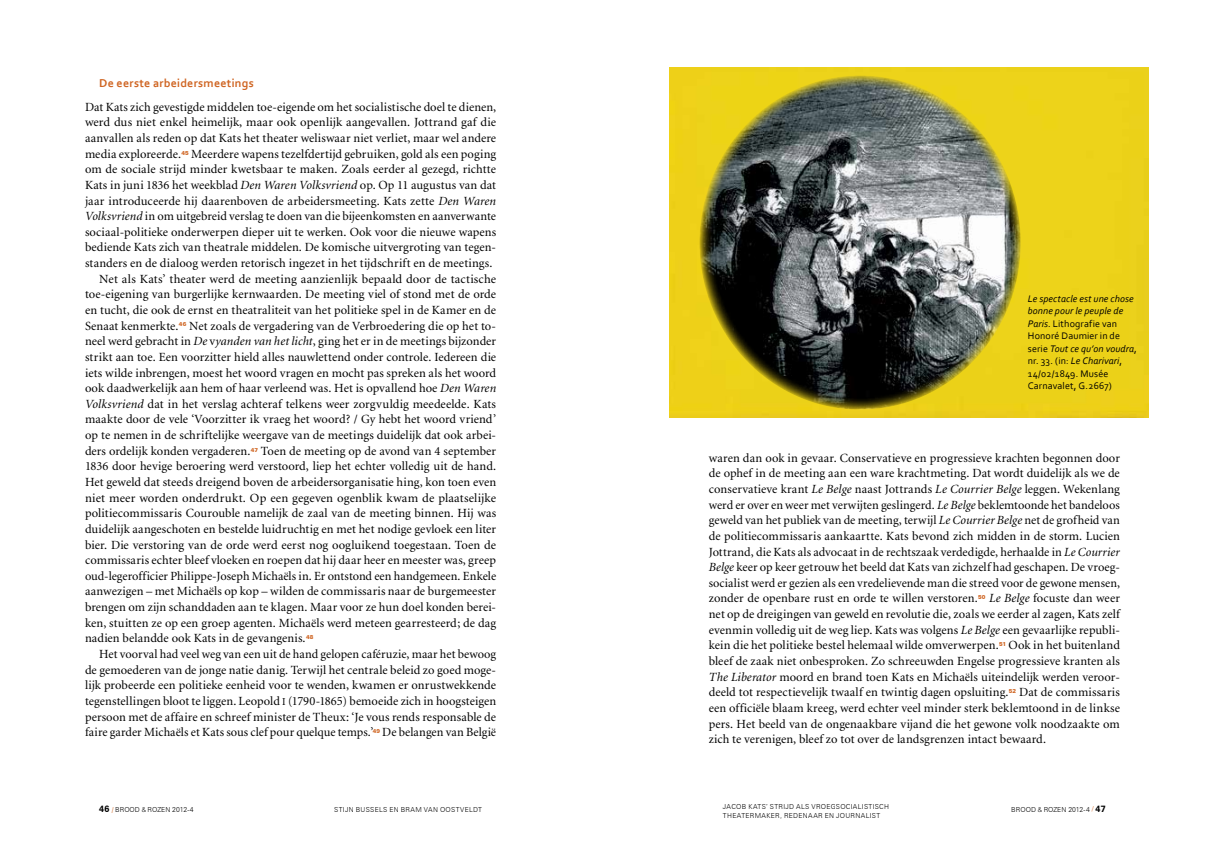
<style>
.page{position:relative;width:1205px;height:851px;background:#fff}
.page>*{position:absolute;margin:0;border:0;box-sizing:border-box;transform-origin:0 0}
.t1{font:12.5px/15.6px "Minion";letter-spacing:.005em;color:#000;text-align:justify}
.t2{font:700 12px "Corbel";color:#cf6421}
.t3{font:10px/12.5px "Corbel";letter-spacing:.015em;color:#000}
.t4{font:300 6.88px "Zurich BT";letter-spacing:.04em;color:#000}
.t5{font:300 6.88px "Zurich BT";color:#000}
.t6{font:900 5.5px "Zurich BT";letter-spacing:.035em;color:#cf6421}
.s1{font-style:italic}
.s2{font-family:"Minion Regular SC850";font-size:10.62px}
.s3{font-weight:700;font-size:9px}
.s4{font-family:"Candara";font-weight:400;color:#cf6421}
.s5{font-family:"Futura BT"}
.s6{font-weight:400;color:#cf6421}
</style>
<div class="page">
<div style="left:670px;top:67px;width:478px;height:350px;background:#edd11a"></div>
<img style="left:699px;top:75px;width:321px;height:334px">
<p class="t2" style="left:99px;top:75px;width:156px">De eerste arbeidersmeetings</p>
<p class="t1" style="left:85px;top:99px;width:413px">Dat Kats zich gevestigde middelen toe-eigende om het socialistische doel te dienen, werd dus niet enkel heimelijk, maar ook openlijk aangevallen. Jottrand gaf die aanvallen als reden op dat Kats het theater weliswaar niet verliet, maar wel andere media exploreerde.</p>
<p class="t6" style="left:181px;top:149px;width:9px">45</p>
<p class="t1" style="left:191px;top:146px;width:306px">Meerdere wapens tezelfdertijd gebruiken, gold als een poging</p>
<p class="t1" style="left:85px;top:162px;width:412px">om de sociale strijd minder kwetsbaar te maken. Zoals eerder al gezegd, richtte</p>
<p class="t1" style="left:85px;top:177px;width:413px">Kats in juni 1836 het weekblad <span class="s1">Den Waren Volksvriend</span> op. Op 11 augustus van dat</p>
<p class="t1" style="left:85px;top:193px;width:413px">jaar introduceerde hij daarenboven de arbeidersmeeting. Kats zette <span class="s1">Den Waren</span></p>
<p class="t1" style="left:85px;top:209px;width:413px"><span class="s1">Volksvriend</span> in om uitgebreid verslag te doen van die bijeenkomsten en aanverwante</p>
<p class="t1" style="left:85px;top:224px;width:413px">sociaal-politieke onderwerpen dieper uit te werken. Ook voor die nieuwe wapens</p>
<p class="t1" style="left:85px;top:240px;width:413px">bediende Kats zich van theatrale middelen. De komische uitvergroting van tegen-</p>
<p class="t1" style="left:85px;top:256px;width:409px">standers en de dialoog werden retorisch ingezet in het tijdschrift en de meetings.</p>
<p class="t1" style="left:99px;top:271px;width:398px">Net als Kats’ theater werd de meeting aanzienlijk bepaald door de tactische</p>
<p class="t1" style="left:85px;top:287px;width:413px">toe-eigening van burgerlijke kernwaarden. De meeting viel of stond met de orde</p>
<p class="t1" style="left:85px;top:302px;width:413px">en tucht, die ook de ernst en theatraliteit van het politieke spel in de Kamer en de</p>
<p class="t1" style="left:85px;top:318px;width:95px">Senaat kenmerkte.</p>
<p class="t6" style="left:179px;top:321px;width:9px">46</p>
<p class="t1" style="left:85px;top:318px;width:413px;text-indent:104px">Net zoals de vergadering van de Verbroedering die op het to&shy;neel werd gebracht in <span class="s1">De</span> v<span class="s1">yanden van het licht</span>, ging het er in de meetings bijzonder strikt aan toe. Een voorzitter hield alles nauwlettend onder controle. Iedereen die iets wilde inbrengen, moest het woord vragen en mocht pas spreken als het woord ook daadwerkelijk aan hem of haar verleend was. Het is opvallend hoe <span class="s1">Den Waren Volksvriend</span> dat in het verslag achteraf telkens weer zorgvuldig meedeelde. Kats maakte door de vele ‘Voorzitter ik vraeg het woord? / Gy hebt het woord vriend’ op te nemen in de schriftelijke weergave van de meetings duidelijk dat ook arbei&shy;ders ordelijk konden vergaderen.</p>
<p class="t1" style="left:85px;top:443px;width:413px;text-indent:176px">Toen de meeting op de avond van 4 september 1836 door hevige beroering werd verstoord, liep het echter volledig uit de hand.<br>Het geweld dat steeds dreigend boven de arbeidersorganisatie hing, kon toen even niet meer worden onderdrukt. Op een gegeven ogenblik kwam de plaatselijke politiecommissaris Courouble namelijk de zaal van de meeting binnen. Hij was duidelijk aangeschoten en bestelde luidruchtig en met het nodige gevloek een liter bier. Die verstoring van de orde werd eerst nog oogluikend toegestaan. Toen de commissaris echter bleef vloeken en roepen dat hij daar heer en meester was, greep oud-legerofficier Philippe-Joseph Michaëls in. Er ontstond een handgemeen. Enkele aanwezigen – met Michaëls op kop – wilden de commissaris naar de burgemeester brengen om zijn schanddaden aan te klagen. Maar voor ze hun doel konden berei&shy;ken, stuitten ze op een groep agenten. Michaëls werd meteen gearresteerd; de dag nadien belandde ook Kats in de gevangenis.</p>
<p class="t6" style="left:251px;top:446px;width:9px">47</p>
<p class="t6" style="left:306px;top:633px;width:9px">48</p>
<p class="t1" style="left:85px;top:646px;width:413px;text-indent:14px">Het voorval had veel weg van een uit de hand gelopen caféruzie, maar het bewoog de gemoederen van de jonge natie danig. Terwijl het centrale beleid zo goed moge&shy;lijk probeerde een politieke eenheid voor te wenden, kwamen er onrustwekkende tegenstellingen bloot te liggen. Leopold <span class="s2">i</span> (1790-1865) bemoeide zich in hoogsteigen persoon met de affaire en schreef minister de Theux: ‘Je vous rends responsable de faire garder Michaëls et Kats sous clef pour quelque temps.’</p>
<p class="t6" style="left:373px;top:727px;width:9px">49</p>
<p class="t1" style="left:382px;top:724px;width:115px">De belangen van België</p>
<p class="t3" style="left:1028px;top:292px;width:111px"><span class="s1">Le spectacle est une chose bonne pour le peuple de<br>Paris</span>. Lithografie van<br>Honoré Daumier in de serie <span class="s1">Tout ce qu’on voudra</span>, nr. 33. (in: <span class="s1">Le Charivari</span>,<br>14/02/1849. Musée<br>Carnavalet, G.2667)</p>
<p class="t1" style="left:709px;top:450px;width:413px">waren dan ook in gevaar. Conservatieve en progressieve krachten begonnen door de ophef in de meeting aan een ware krachtmeting. Dat wordt duidelijk als we de conservatieve krant <span class="s1">Le Belge</span> naast Jottrands <span class="s1">Le Courrier Belge</span> leggen. Wekenlang werd er over en weer met verwijten geslingerd. <span class="s1">Le Belge</span> beklemtoonde het bandeloos geweld van het publiek van de meeting, terwijl <span class="s1">Le Courrier Belge</span> net de grofheid van de politiecommissaris aankaartte. Kats bevond zich midden in de storm. Lucien Jottrand, die Kats als advocaat in de rechtszaak verdedigde, herhaalde in <span class="s1">Le Courrier Belge</span> keer op keer getrouw het beeld dat Kats van zichzelf had geschapen. De vroeg&shy;socialist werd er gezien als een vredelievende man die streed voor de gewone mensen, zonder de openbare rust en orde te willen verstoren.</p>
<p class="t1" style="left:709px;top:591px;width:413px;text-indent:280px"><span class="s1">Le Belge</span> focuste dan weer net op de dreigingen van geweld en revolutie die, zoals we eerder al zagen, Kats zelf evenmin volledig uit de weg liep. Kats was volgens <span class="s1">Le Belge</span> een gevaarlijke republi&shy;kein die het politieke bestel helemaal wilde omverwerpen.</p>
<p class="t6" style="left:978px;top:594px;width:9px">50</p>
<p class="t1" style="left:709px;top:638px;width:413px;text-indent:300px">Ook in het buitenland bleef de zaak niet onbesproken. Zo schreeuwden Engelse progressieve kranten als <span class="s1">The Liberator</span> moord en brand toen Kats en Michaëls uiteindelijk werden veroor&shy;deeld tot respectievelijk twaalf en twintig dagen opsluiting.</p>
<p class="t6" style="left:999px;top:640px;width:9px">51</p>
<p class="t1" style="left:709px;top:684px;width:413px;text-indent:310px">Dat de commissaris een officiële blaam kreeg, werd echter veel minder sterk beklemtoond in de linkse pers. Het beeld van de ongenaakbare vijand die het gewone volk noodzaakte om zich te verenigen, bleef zo tot over de landsgrenzen intact bewaard.</p>
<p class="t6" style="left:1009px;top:687px;width:9px">52</p>
<p class="t4" style="left:723px;top:802px;width:15px">JACOB</p>
<p class="t4" style="left:748px;top:802px;width:69px">KATS’ STR IJD ALS VROE</p>
<p class="t4" style="left:831px;top:802px;width:60px">GSOCIALISTISCH</p>
<p class="t4" style="left:723px;top:810px;width:49px">THEATER MAKER</p>
<p class="t4" style="left:780px;top:810px;width:10px">, REDEN</p>
<p class="t4" style="left:808px;top:810px;width:74px">AAR EN JOURNALIST</p>
<p class="t5" style="left:99px;top:805px;width:96px"><span class="s3">46</span> <span class="s4">/</span> BROOD <span class="s5">&amp;</span> ROZEN 2012-4</p>
<p class="t5" style="left:1011px;top:805px;width:96px">BROOD <span class="s5">&amp;</span> ROZEN 2012-4 <span class="s6">/</span> <span class="s3">47</span></p>
<p class="t4" style="left:334px;top:805px;width:149px">STIJN BUSSELS EN BRAM VAN OOSTVE LDT</p>
</div>
